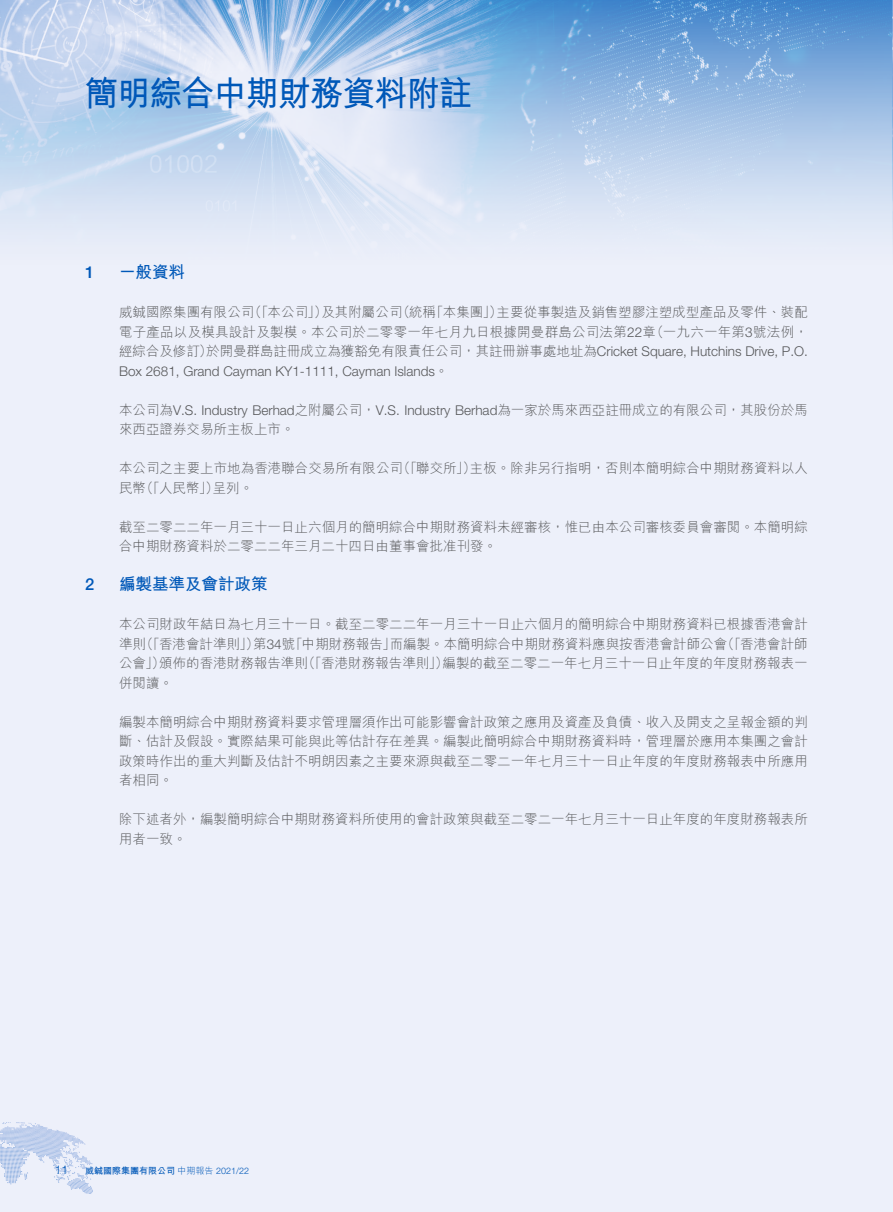
<style>
.page{position:relative;width:893px;height:1212px;background:#edf0fa}
.page>*{position:absolute;margin:0;border:0;box-sizing:border-box;transform-origin:0 0}
.t1{font:700 34.65px "M Hei HK";letter-spacing:-.025em;color:#0058b8;scale:.95 1}
.t2{font:700 16.5px "M Hei HK";color:#0058b8}
.t3{font:500 16.5px "Helvetica Neue LT Std";color:#0058b8}
.t4{font:300 13.5px/19.5px "M Hei HK";color:#57585a}
.t5{font:300 13.5px "Helvetica Neue LT Std";color:#57585a}
.t6{font:300 12px "Helvetica Neue LT Std";color:#0058b8}
.t7{font:700 9px "M Hei HK";color:#0058b8}
.s1{font-family:"Helvetica Neue LT Std"}
.s2{font-family:"M Hei HK"}
.s3{font-weight:300}
.s4{font-family:"Helvetica Neue LT Std";font-weight:300}
</style>
<div class="page">
<img style="left:0;top:1123px;width:92px;height:71px">
<img style="left:0;top:0;width:893px;height:245px">
<h1 class="t1" style="left:85px;top:68px;width:409px">簡明綜合中期財務資料附註</h1>
<p class="t3" style="left:85px;top:263px;width:11px">1</p>
<p class="t3" style="left:85px;top:575px;width:11px">2</p>
<p class="t2" style="left:119px;top:260px;width:67px">一般資料</p>
<p class="t4" style="left:249px;top:302px;width:80px">（「本公司」）</p>
<p class="t4" style="left:397px;top:302px;width:41px">（統稱</p>
<p class="t4" style="left:430px;top:302px;width:74px">「本集團」）</p>
<p class="t4" style="left:321px;top:302px;width:83px">及其附屬公司</p>
<p class="t4" style="left:497px;top:302px;width:313px">主要從事製造及銷售塑膠注塑成型產品及零件、裝配</p>
<p class="t4" style="left:119px;top:302px;width:690px">威鋮國際集團有限公司<br>電子產品以及模具設計及製模。本公司於二零零一年七月九日根據開曼群島公司法第<span class="s1">22</span> （章一九六一年第<span class="s1">3</span>號法例，</p>
<p class="t5" style="left:206px;top:343px;width:603px"><span class="s2">於開曼群島註冊成立為獲豁免有限責任公司，其註冊辦事處地址為</span>Cricket Square, Hutchins Drive P, O. .</p>
<p class="t4" style="left:119px;top:341px;width:95px">經綜合及修訂）</p>
<p class="t5" style="left:119px;top:363px;width:331px">Box 2681, Grand Cayman KY1-1111, Cayman Islands<span class="s2">。</span></p>
<p class="t5" style="left:119px;top:402px;width:690px"><span class="s2">本公司為</span>V S. . Industry Berhad<span class="s2">之附屬公司，</span> S.V . Industry Berhad<span class="s2">為一家於馬來西亞註冊成立的有限公司，其股份於馬</span></p>
<p class="t4" style="left:119px;top:419px;width:177px">來西亞證券交易所主板上市。</p>
<p class="t4" style="left:470px;top:458px;width:340px">主板。除非另行指明，否則本簡明綜合中期財務資料以人</p>
<p class="t4" style="left:397px;top:458px;width:80px">（「聯交所」）</p>
<p class="t4" style="left:213px;top:458px;width:192px;text-indent:-94px">本公司之主要上市地為香港聯合交易所有限公司呈列。</p>
<p class="t4" style="left:140px;top:478px;width:80px">（「人民幣」）</p>
<p class="t4" style="left:119px;top:478px;width:28px">民幣</p>
<p class="t4" style="left:119px;top:517px;width:690px">截至二零二二年一月三十一日止六個月的簡明綜合中期財務資料未經審核，惟已由本公司審核委員會審閱。本簡明綜合中期財務資料於二零二二年三月二十四日由董事會批准刊發。</p>
<p class="t2" style="left:119px;top:572px;width:150px">編製基準及會計政策</p>
<p class="t4" style="left:119px;top:614px;width:690px;text-align:right">本公司財政年結日為七月三十一日。截至二零二二年一月三十一日止六個月的簡明綜合中期財務資料已根據香港會計（「香港會計師</p>
<p class="t4" style="left:390px;top:634px;width:339px">而編製。本簡明綜合中期財務資料應與按香港會計師公會</p>
<p class="t4" style="left:140px;top:634px;width:120px">（「香港會計準則」）</p>
<p class="t4" style="left:253px;top:634px;width:144px">第<span class="s1">34</span> 「號中期財務報告」</p>
<p class="t4" style="left:119px;top:634px;width:28px">準則</p>
<p class="t4" style="left:119px;top:653px;width:55px">公會」）併閱讀。</p>
<p class="t4" style="left:119px;top:712px;width:690px;text-align:justify">編製本簡明綜合中期財務資料要求管理層須作出可能影響會計政策之應用及資產及負債、收入及開支之呈報金額的判斷、估計及假設。實際結果可能與此等估計存在差異。編製此簡明綜合中期財務資料時，管理層於應用本集團之會計政策時作出的重大判斷及估計不明朗因素之主要來源與截至二零二一年七月三十一日止年度的年度財務報表中所應用者相同。</p>
<p class="t4" style="left:119px;top:809px;width:690px">除下述者外，編製簡明綜合中期財務資料所使用的會計政策與截至二零二一年七月三十一日止年度的年度財務報表所用者一致。</p>
<p class="t4" style="left:302px;top:653px;width:148px">（「香港財務報告準則」）</p>
<p class="t4" style="left:442px;top:653px;width:367px">編製的截至二零二一年七月三十一日止年度的年度財務報表一</p>
<p class="t4" style="left:159px;top:653px;width:150px">頒佈的香港財務報告準則</p>
<p class="t6" style="left:55px;top:1163px;width:15px">11</p>
<p class="t7" style="left:85px;top:1164px;width:166px">威鋮國際集團有限公司<span class="s3">中期報告</span> <span class="s4">2021/22</span></p>
</div>
